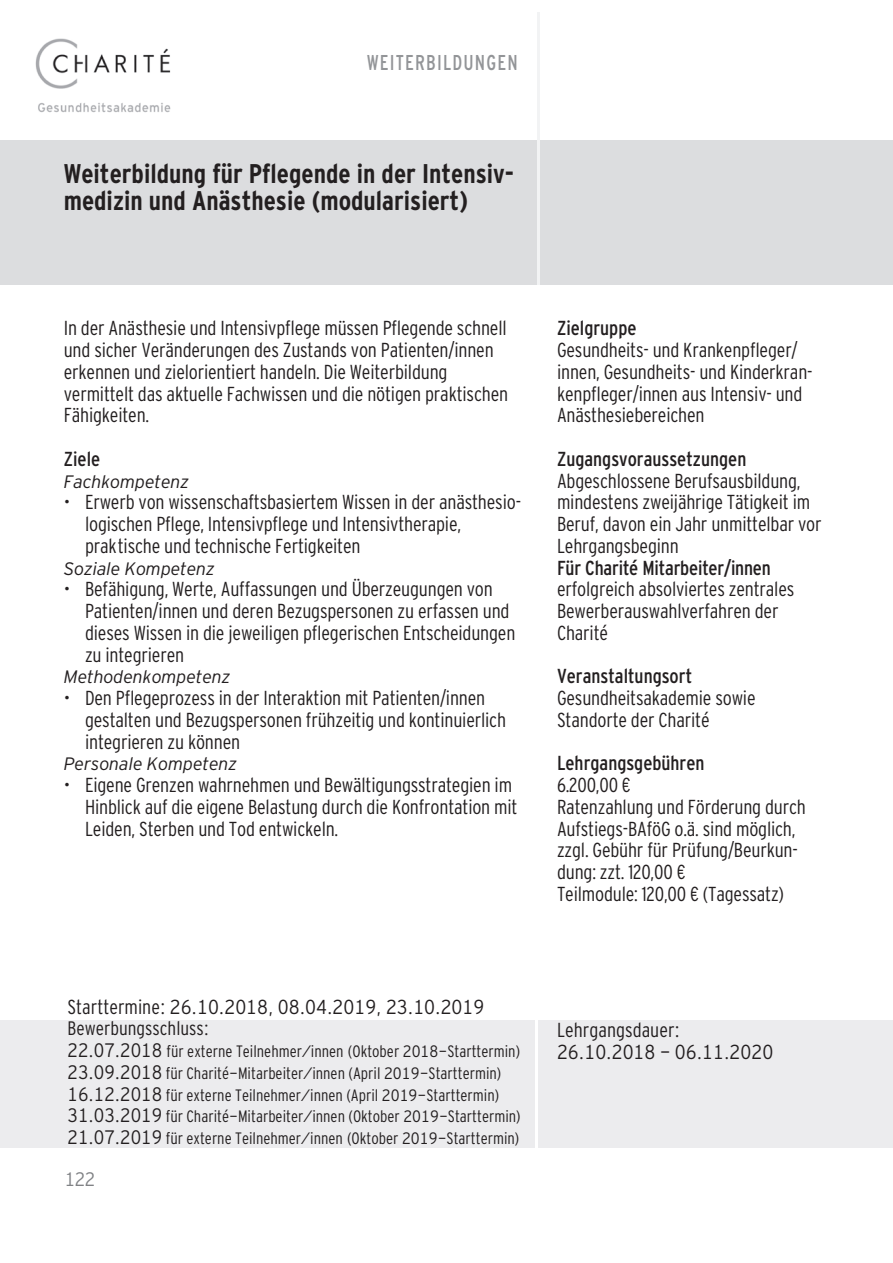
<style>
.page{position:relative;width:893px;height:1263px;background:#fff}
.page>*{position:absolute;margin:0;border:0;box-sizing:border-box;transform-origin:0 0}
.t1{font:700 condensed 27px/27px "Interstate";color:#231f20}
.t2{font:condensed 21.45px "Interstate";letter-spacing:.06em;color:#939598;scale:.91 1}
.t3{font:300 condensed 20.25px/21.8px "Interstate";letter-spacing:-.01em;color:#231f20}
.t4{font:300 condensed 20.25px/21.8px "Interstate Tab";color:#231f20}
.t5{font:condensed 20.25px "Interstate Tab";color:#231f20}
.t6{font:condensed 20.25px "Interstate";letter-spacing:-.01em;color:#231f20}
.t7{font:300 condensed 19.5px "Interstate Tab";color:#231f20}
.t8{font:300 condensed 19.5px "Interstate Tab";color:#808285}
.t9{font:italic 300 18px "Interstate";letter-spacing:-.01em;color:#231f20}
.t10{font:300 condensed 16.5px/21.8px "Interstate Tab";color:#231f20}
.s1{font-size:19.5px}
</style>
<div class="page">
<img style="left:35px;top:38px;width:136px;height:75px">
<div style="left:0;top:140px;width:893px;height:145px;background:#dcdddf"></div>
<hr style="left:537px;top:13px;width:2px;height:272px;background:#f2f3f4">
<div style="left:0;top:1020px;width:893px;height:128px;background:#ececee"></div>
<hr style="left:535px;top:1020px;width:2px;height:128px;background:#fff">
<p class="t2" style="left:367px;top:50px;width:167px">weiterbildungen</p>
<h1 class="t1" style="left:64px;top:160px;width:452px">Weiterbildung für Pflegende in der Intensiv&shy;medizin und Anästhesie (modularisiert)</h1>
<p class="t3" style="left:64px;top:317px;width:446px">In der Anästhesie und Intensivpflege müssen Pflegende schnell und sicher Veränderungen des Zustands von Patienten/innen erkennen und zielorientiert handeln. Die Weiterbildung vermittelt das aktuelle Fachwissen und die nötigen praktischen Fähigkeiten.</p>
<p class="t5" style="left:64px;top:447px;width:38px">Ziele</p>
<p class="t9" style="left:64px;top:471px;width:127px">Fachkompetenz</p>
<p class="t3" style="left:85px;top:491px;width:437px;text-indent:-21px">• Erwerb von wissenschaftsbasiertem Wissen in der anästhesio&shy;logischen Pflege, Intensivpflege und Intensivtherapie, praktische und technische Fertigkeiten</p>
<p class="t9" style="left:64px;top:558px;width:153px">Soziale Kompetenz</p>
<p class="t3" style="left:85px;top:578px;width:432px;text-indent:-21px">• Befähigung, Werte, Auffassungen und Überzeugungen von Patienten/innen und deren Bezugspersonen zu erfassen und dieses Wissen in die jeweiligen pflegerischen Entscheidungen zu integrieren</p>
<p class="t9" style="left:64px;top:667px;width:168px">Methodenkompetenz</p>
<p class="t3" style="left:85px;top:687px;width:423px;text-indent:-21px">• Den Pflegeprozess in der Interaktion mit Patienten/innen gestalten und Bezugspersonen frühzeitig und kontinuierlich integrieren zu können</p>
<p class="t9" style="left:64px;top:754px;width:175px">Personale Kompetenz</p>
<p class="t3" style="left:85px;top:774px;width:434px;text-indent:-21px">• Eigene Grenzen wahrnehmen und Bewältigungsstrategien im<br>Hinblick auf die eigene Belastung durch die Konfrontation mit<br>Leiden, Sterben und Tod entwickeln.</p>
<p class="t5" style="left:557px;top:317px;width:81px">Zielgruppe</p>
<p class="t3" style="left:557px;top:339px;width:257px">Gesundheits- und Krankenpfleger/ innen, Gesundheits- und Kinderkran&shy;kenpfleger/innen aus Intensiv- und Anästhesiebereichen</p>
<p class="t5" style="left:557px;top:447px;width:191px">Zugangsvoraussetzungen</p>
<p class="t3" style="left:557px;top:469px;width:266px">Abgeschlossene Berufsausbildung, mindestens zweijährige Tätigkeit im<br>Beruf, davon ein Jahr unmittelbar vor<br>Lehrgangsbeginn</p>
<p class="t6" style="left:557px;top:556px;width:215px">Für Charité Mitarbeiter/innen</p>
<p class="t3" style="left:557px;top:578px;width:239px">erfolgreich absolviertes zentrales<br>Bewerberauswahlverfahren der<br>Charité</p>
<p class="t5" style="left:557px;top:665px;width:137px">Veranstaltungsort</p>
<p class="t3" style="left:557px;top:687px;width:200px">Gesundheitsakademie sowie<br>Standorte der Charité</p>
<p class="t5" style="left:557px;top:752px;width:149px">Lehrgangsgebühren</p>
<p class="t3" style="left:557px;top:774px;width:250px">6.200,00 €<br>Ratenzahlung und Förderung durch<br>Aufstiegs-BAföG o.ä. sind möglich, zzgl. Gebühr für Prüfung/Beurkun&shy;dung: zzt. 120,00 €<br>Teilmodule: 120,00 € (Tagessatz)</p>
<p class="t4" style="left:68px;top:995px;width:418px">Starttermine: 26.10.2018, 08.04.2019, 23.10.2019</p>
<p class="t7" style="left:68px;top:1017px;width:143px">Bewerbungsschluss:</p>
<p class="t10" style="left:68px;top:1040px;width:455px"><span class="s1">22.07.2018</span> für externe Teilnehmer/innen (Oktober 2018-Starttermin)<br><span class="s1">23.09.2018</span> für Charité-Mitarbeiter/innen (April 2019-Starttermin)<br><span class="s1">16.12.2018</span> für externe Teilnehmer/innen (April 2019-Starttermin)<br><span class="s1">31.03.2019</span> für Charité-Mitarbeiter/innen (Oktober 2019-Starttermin)<br><span class="s1">21.07.2019</span> für externe Teilnehmer/innen (Oktober 2019-Starttermin)</p>
<p class="t8" style="left:65px;top:1168px;width:32px">122</p>
<p class="t4" style="left:557px;top:1019px;width:218px">Lehrgangsdauer:<br>26.10.2018 - 06.11.2020</p>
</div>
